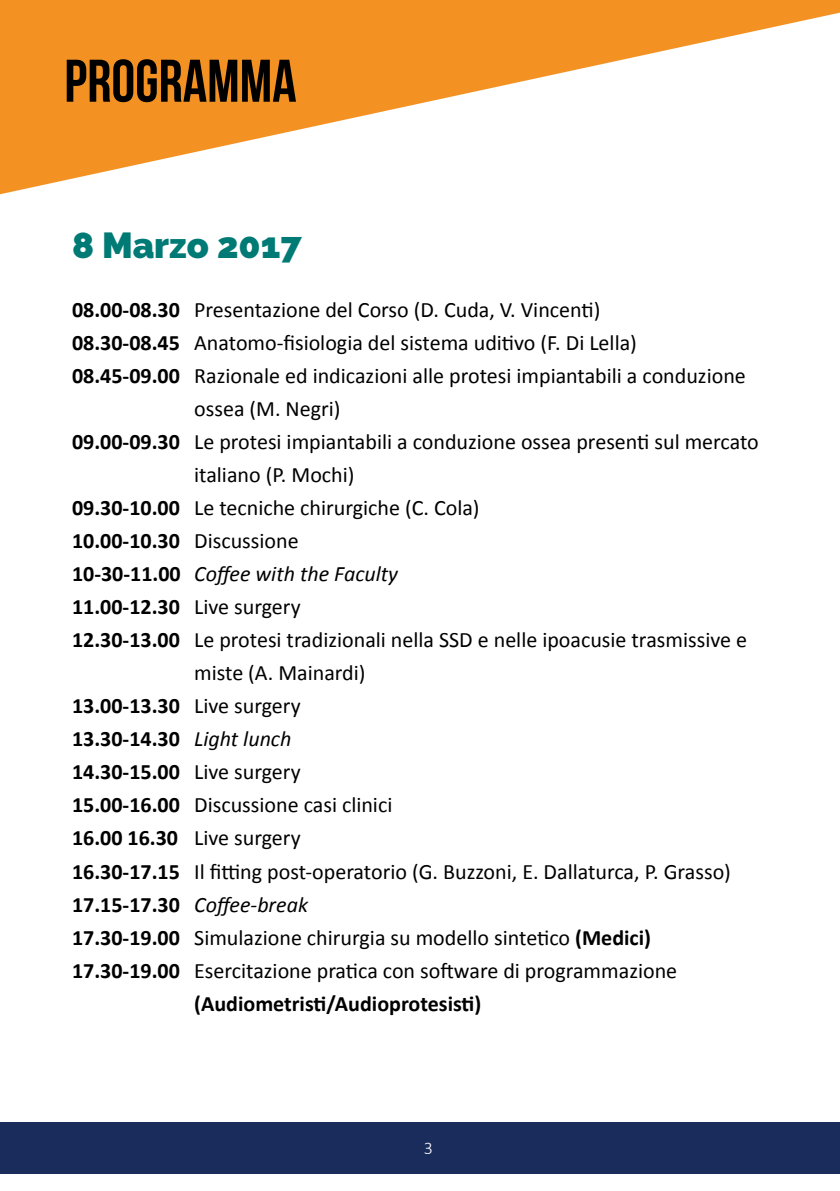
<style>
.page{position:relative;width:840px;height:1191px;background:#fff}
.page>*{position:absolute;margin:0;border:0;box-sizing:border-box;transform-origin:0 0}
.t1{font:700 60px "Bebas Neue";color:#000}
.t2{font:900 36px "Raleway";color:#007a75}
.t3{font:22px "Calibri";color:#000}
.t4{font:700 22px "Calibri";color:#000}
.t5{font:italic 22px "Calibri";color:#000}
.t6{font:300 18px "Calibri";color:#fff}
.s1{font-weight:700}
.s2{font-weight:400}
.s3{font-weight:700;font-style:normal}
.s4{font-weight:400;font-style:italic}
</style>
<div class="page">
<div style="left:0;top:1123px;width:839px;height:51px;background:#1a2c5b"></div>
<svg style="left:55px;top:0;width:784px;height:183px"></svg>
<div style="left:0;top:0;width:55px;height:195px;background:#f39122"></div>
<h1 class="t1" style="left:64px;top:48px;width:234px">PROGRAMMA</h1>
<h2 class="t2" style="left:72px;top:224px;width:231px">8 Marzo 2017</h2>
<p class="t3" style="left:72px;top:296px;width:529px"><span class="s1">08.00-08.30</span> Presentazione del Corso (D. Cuda, V. Vincenti)</p>
<p class="t3" style="left:72px;top:329px;width:566px"><span class="s1">08.30-08.45</span> Anatomo-fisiologia del sistema uditivo (F. Di Lella)</p>
<p class="t3" style="left:72px;top:362px;width:675px"><span class="s1">08.45-09.00</span> Razionale ed indicazioni alle protesi impiantabili a conduzione</p>
<p class="t3" style="left:194px;top:395px;width:148px">ossea (M. Negri)</p>
<p class="t3" style="left:72px;top:428px;width:688px"><span class="s1">09.00-09.30</span> Le protesi impiantabili a conduzione ossea presenti sul mercato</p>
<p class="t3" style="left:194px;top:461px;width:162px">italiano (P. Mochi)</p>
<p class="t3" style="left:72px;top:494px;width:409px"><span class="s1">09.30-10.00</span> Le tecniche chirurgiche (C. Cola)</p>
<p class="t4" style="left:72px;top:527px;width:228px">10.00-10.30 <span class="s2">Discussione</span></p>
<p class="t5" style="left:72px;top:560px;width:327px"><span class="s3">10-30-11.00</span> Coffee with the Faculty</p>
<p class="t4" style="left:72px;top:593px;width:230px">11.00-12.30 <span class="s2">Live surgery</span></p>
<p class="t3" style="left:72px;top:626px;width:676px"><span class="s1">12.30-13.00</span> Le protesi tradizionali nella SSD e nelle ipoacusie trasmissive e</p>
<p class="t3" style="left:194px;top:659px;width:173px">miste (A. Mainardi)</p>
<p class="t4" style="left:72px;top:692px;width:230px">13.00-13.30 <span class="s2">Live surgery</span></p>
<p class="t4" style="left:72px;top:725px;width:221px">13.30-14.30 <span class="s4">Light lunch</span></p>
<p class="t4" style="left:72px;top:758px;width:230px">14.30-15.00 <span class="s2">Live surgery</span></p>
<p class="t3" style="left:72px;top:791px;width:321px"><span class="s1">15.00-16.00</span> Discussione casi clinici</p>
<p class="t3" style="left:72px;top:824px;width:230px"><span class="s1">16.00 16.30</span> Live surgery</p>
<p class="t3" style="left:72px;top:857px;width:660px"><span class="s1">16.30-17.15</span> Il fitting post-operatorio (G. Buzzoni, E. Dallaturca, P. Grasso)</p>
<p class="t5" style="left:72px;top:890px;width:237px"><span class="s3">17.15-17.30</span> Coffee-break</p>
<p class="t3" style="left:72px;top:923px;width:580px"><span class="s1">17.30-19.00</span> Simulazione chirurgia su modello sintetico <span class="s1">(Medici)</span></p>
<p class="t3" style="left:72px;top:956px;width:606px"><span class="s1">17.30-19.00</span> Esercitazione pratica con software di programmazione</p>
<p class="t4" style="left:194px;top:989px;width:288px">(Audiometristi/Audioprotesisti)</p>
<p class="t6" style="left:423px;top:1137px;width:11px">3</p>
</div>
